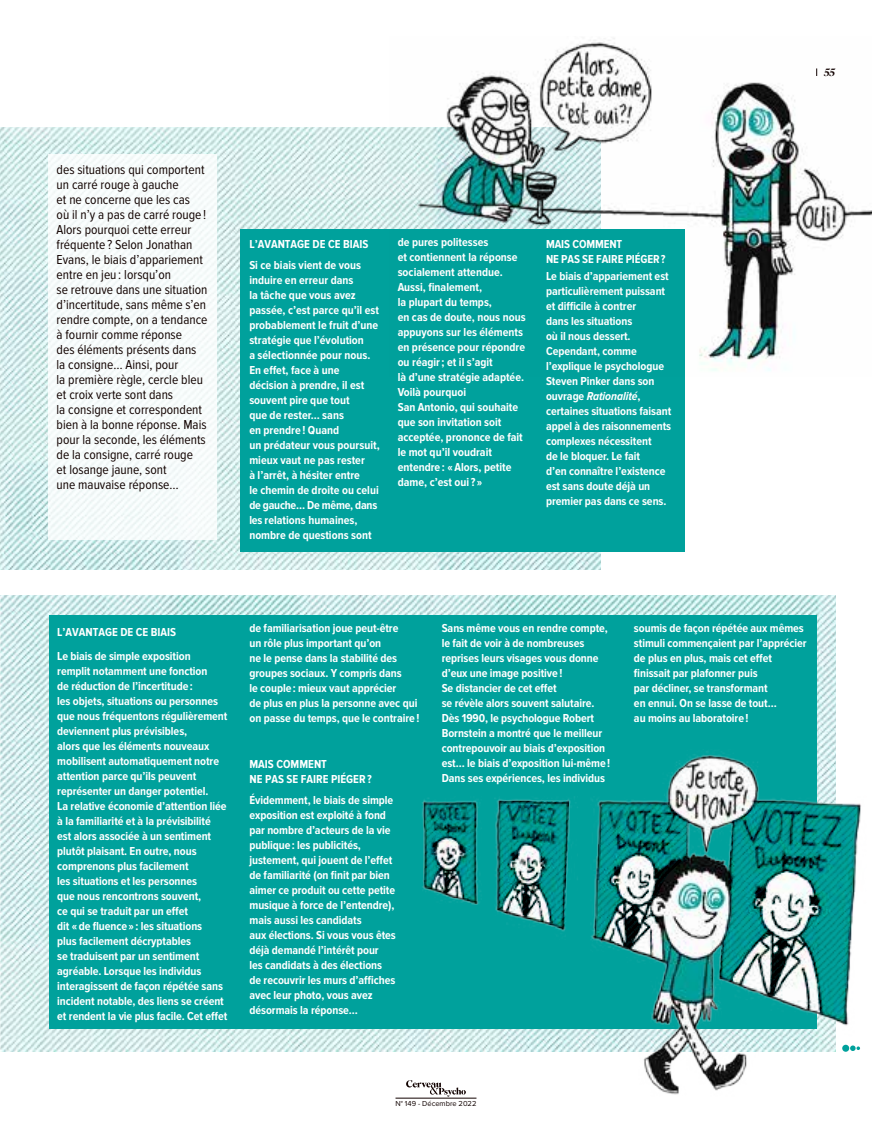
<style>
.page{position:relative;width:872px;height:1127px;background:#fff}
.page>*{position:absolute;margin:0;border:0;box-sizing:border-box;transform-origin:0 0}
.t1{font:13.5px/15px "Proxima Nova Cond";color:#110200}
.t2{font:700 12px/15px "Proxima Nova Cond";letter-spacing:-.005em;color:#fff}
.t3{font:italic 500 10.5px "Superior Title";color:#110200}
.t4{font:7.5px "Proxima Nova";color:#110200}
.s1{font-style:italic}
</style>
<div class="page">
<svg style="left:406px;top:1080px;width:6px;height:8px"></svg>
<hr style="left:395px;top:1098px;width:81px;height:1px;background:#110200">
<img style="left:1px;top:595px;width:834px;height:457px">
<img style="left:0;top:595px;width:1px;height:457px">
<img style="left:0;top:128px;width:600px;height:442px">
<div style="left:48px;top:154px;width:168px;height:386px;background:#f6fbfb"></div>
<div style="left:241px;top:229px;width:444px;height:323px;background:#00a19c"></div>
<div style="left:49px;top:615px;width:767px;height:414px;background:#00a19c"></div>
<img style="left:412px;top:750px;width:449px;height:349px">
<img style="left:389px;top:38px;width:483px;height:333px">
<img style="left:423px;top:802px;width:53px;height:100px">
<img style="left:498px;top:801px;width:71px;height:126px">
<img style="left:597px;top:804px;width:89px;height:151px">
<img style="left:719px;top:801px;width:139px;height:220px">
<p class="t3" style="left:824px;top:66px;width:12px">55</p>
<p class="t1" style="left:57px;top:162px;width:152px">des situations qui comportent un carré rouge à gauche<br>et ne concerne que les cas<br>où il n’y a pas de carré rouge !<br>Alors pourquoi cette erreur fréquente ? Selon Jonathan<br>Evans, le biais d’appariement entre en jeu : lorsqu’on<br>se retrouve dans une situation d’incertitude, sans même s’en rendre compte, on a tendance à fournir comme réponse<br>des éléments présents dans la consigne… Ainsi, pour<br>la première règle, cercle bleu et croix verte sont dans<br>la consigne et correspondent bien à la bonne réponse. Mais pour la seconde, les éléments de la consigne, carré rouge<br>et losange jaune, sont<br>une mauvaise réponse…</p>
<p class="t2" style="left:249px;top:234px;width:120px;line-height:21px">L’AVANTAGE DE CE BIAIS<br>Si ce biais vient de vous</p>
<p class="t2" style="left:249px;top:273px;width:132px">induire en erreur dans<br>la tâche que vous avez passée, c’est parce qu’il est probablement le fruit d’une stratégie que l’évolution<br>a sélectionnée pour nous.<br>En effet, face à une décision à prendre, il est souvent pire que tout<br>que de rester… sans<br>en prendre ! Quand<br>un prédateur vous poursuit, mieux vaut ne pas rester<br>à l’arrêt, à hésiter entre<br>le chemin de droite ou celui de gauche… De même, dans les relations humaines, nombre de questions sont</p>
<p class="t2" style="left:398px;top:235px;width:129px">de pures politesses<br>et contiennent la réponse socialement attendue.<br>Aussi, finalement,<br>la plupart du temps,<br>en cas de doute, nous nous appuyons sur les éléments en présence pour répondre ou réagir ; et il s’agit<br>là d’une stratégie adaptée.<br>Voilà pourquoi<br>San Antonio, qui souhaite que son invitation soit acceptée, prononce de fait le mot qu’il voudrait entendre : « Alors, petite dame, c’est oui ? »</p>
<p class="t2" style="left:546px;top:237px;width:121px">MAIS COMMENT<br>NE PAS SE FAIRE PIÉGER ?</p>
<p class="t2" style="left:546px;top:269px;width:127px">Le biais d’appariement est particulièrement puissant et difficile à contrer<br>dans les situations<br>où il nous dessert.<br>Cependant, comme l’explique le psychologue<br>Steven Pinker dans son ouvrage <span class="s1">Rationalité</span>, certaines situations faisant appel à des raisonnements complexes nécessitent<br>de le bloquer. Le fait<br>d’en connaître l’existence est sans doute déjà un premier pas dans ce sens.</p>
<p class="t2" style="left:57px;top:620px;width:135px;line-height:24px">L’AVANTAGE DE CE BIAIS<br>Le biais de simple exposition</p>
<p class="t2" style="left:57px;top:664px;width:172px">remplit notamment une fonction<br>de réduction de l’incertitude :<br>les objets, situations ou personnes que nous fréquentons régulièrement deviennent plus prévisibles,<br>alors que les éléments nouveaux mobilisent automatiquement notre attention parce qu’ils peuvent représenter un danger potentiel.<br>La relative économie d’attention liée à la familiarité et à la prévisibilité est alors associée à un sentiment plutôt plaisant. En outre, nous comprenons plus facilement<br>les situations et les personnes<br>que nous rencontrons souvent,<br>ce qui se traduit par un effet<br>dit « de fluence » : les situations<br>plus facilement décryptables<br>se traduisent par un sentiment agréable. Lorsque les individus interagissent de façon répétée sans incident notable, des liens se créent et rendent la vie plus facile. Cet effet</p>
<p class="t2" style="left:249px;top:621px;width:171px">de familiarisation joue peut-être<br>un rôle plus important qu’on<br>ne le pense dans la stabilité des groupes sociaux. Y compris dans<br>le couple : mieux vaut apprécier<br>de plus en plus la personne avec qui on passe du temps, que le contraire !</p>
<p class="t2" style="left:249px;top:757px;width:124px">MAIS COMMENT<br>NE PAS SE FAIRE PIÉGER ?</p>
<p class="t2" style="left:249px;top:793px;width:148px">Évidemment, le biais de simple exposition est exploité à fond par nombre d’acteurs de la vie publique : les publicités, justement, qui jouent de l’effet de familiarité (on finit par bien aimer ce produit ou cette petite musique à force de l’entendre), mais aussi les candidats<br>aux élections. Si vous vous êtes déjà demandé l’intérêt pour<br>les candidats à des élections de recouvrir les murs d’affiches avec leur photo, vous avez désormais la réponse…</p>
<p class="t2" style="left:442px;top:621px;width:170px">Sans même vous en rendre compte, le fait de voir à de nombreuses reprises leurs visages vous donne d’eux une image positive !<br>Se distancier de cet effet<br>se révèle alors souvent salutaire.<br>Dès 1990, le psychologue Robert<br>Bornstein a montré que le meilleur contrepouvoir au biais d’exposition est… le biais d’exposition lui-même !<br>Dans ses expériences, les individus</p>
<p class="t2" style="left:634px;top:621px;width:174px">soumis de façon répétée aux mêmes stimuli commençaient par l’apprécier de plus en plus, mais cet effet finissait par plafonner puis<br>par décliner, se transformant<br>en ennui. On se lasse de tout…<br>au moins au laboratoire !</p>
<p class="t4" style="left:395px;top:1097px;width:82px">N° 149 - Décembre 2022</p>
</div>
